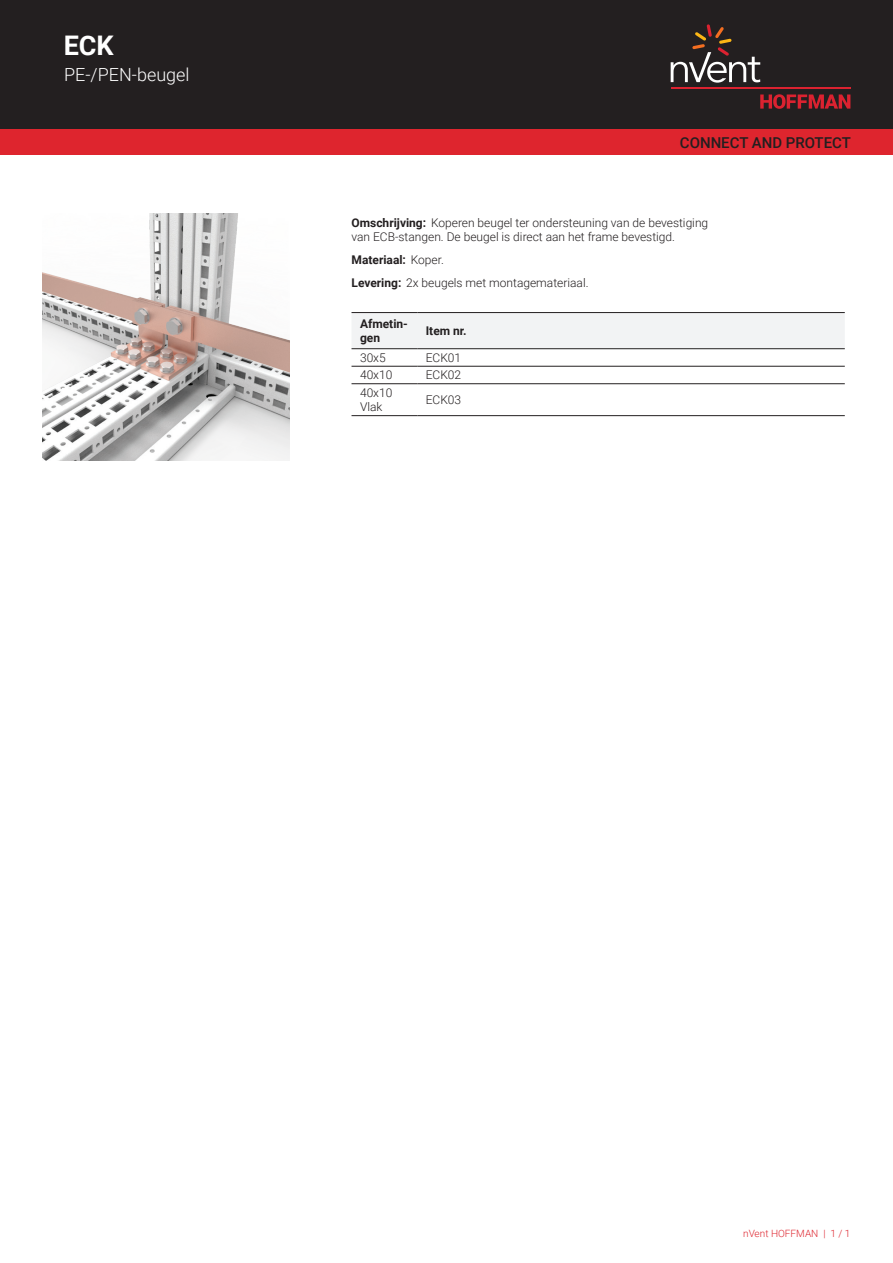
<style>
.page{position:relative;width:893px;height:1263px;background:#fff}
.page>*{position:absolute;margin:0;border:0;box-sizing:border-box;transform-origin:0 0}
.t1{font:700 27px "Roboto";color:#fff}
.t2{font:300 18px "Roboto";color:#fff}
.t3{font:500 15px "Roboto";color:#231f20}
.t4{font:300 12px/14.4px "Roboto";color:#231f20}
.t5{font:700 12px/14.4px "Roboto";color:#231f20}
.t6{font:300 10.05px "Roboto";color:#de252e}
.s1{font-weight:700}
</style>
<div class="page">
<div style="left:0;top:0;width:893px;height:129px;background:#231f20"></div>
<svg style="left:760px;top:94px;width:90px;height:15px"></svg>
<hr style="left:671px;top:88px;width:179px;height:1px;background:#db2230">
<svg style="left:671px;top:24px;width:89px;height:59px"></svg>
<div style="left:0;top:129px;width:893px;height:26px;background:#de252e"></div>
<div style="left:351px;top:313px;width:494px;height:35px;background:#f2f3f4"></div>
<hr style="left:351px;top:312px;width:66px;height:1px;background:#231f20">
<hr style="left:417px;top:312px;width:428px;height:1px;background:#231f20">
<hr style="left:351px;top:366px;width:66px;height:1px;background:#231f20">
<hr style="left:417px;top:366px;width:428px;height:1px;background:#231f20">
<hr style="left:351px;top:383px;width:66px;height:1px;background:#231f20">
<hr style="left:417px;top:383px;width:428px;height:1px;background:#231f20">
<hr style="left:351px;top:415px;width:66px;height:1px;background:#231f20">
<hr style="left:417px;top:415px;width:428px;height:1px;background:#231f20">
<hr style="left:351px;top:348px;width:66px;height:1px;background:#231f20">
<hr style="left:417px;top:348px;width:428px;height:1px;background:#231f20">
<img style="left:43px;top:213px;width:246px;height:247px">
<h1 class="t1" style="left:64px;top:27px;width:52px">ECK</h1>
<h2 class="t2" style="left:64px;top:62px;width:127px">PE-/PEN-beugel</h2>
<p class="t3" style="left:680px;top:132px;width:173px">CONNECT AND PROTECT</p>
<p class="t4" style="left:351px;top:215px;width:358px"><span class="s1">Omschrijving:</span> Koperen beugel ter ondersteuning van de bevestiging van ECB-stangen. De beugel is direct aan het frame bevestigd.</p>
<p class="t4" style="left:351px;top:248px;width:239px;line-height:23px"><span class="s1">Materiaal:</span> Koper.<br><span class="s1">Levering:</span> 2x beugels met montagemateriaal.</p>
<p class="t5" style="left:360px;top:316px;width:49px">Afmetin&shy;gen</p>
<p class="t5" style="left:426px;top:323px;width:42px">Item nr.</p>
<p class="t4" style="left:360px;top:350px;width:27px">30x5</p>
<p class="t4" style="left:426px;top:350px;width:37px">ECK01</p>
<p class="t4" style="left:360px;top:368px;width:34px">40x10</p>
<p class="t4" style="left:426px;top:368px;width:37px">ECK02</p>
<p class="t4" style="left:360px;top:385px;width:34px">40x10<br>Vlak</p>
<p class="t4" style="left:426px;top:392px;width:37px">ECK03</p>
<p class="t6" style="left:743px;top:1226px;width:109px">nVent HOFFMAN | 1 / 1</p>
</div>
